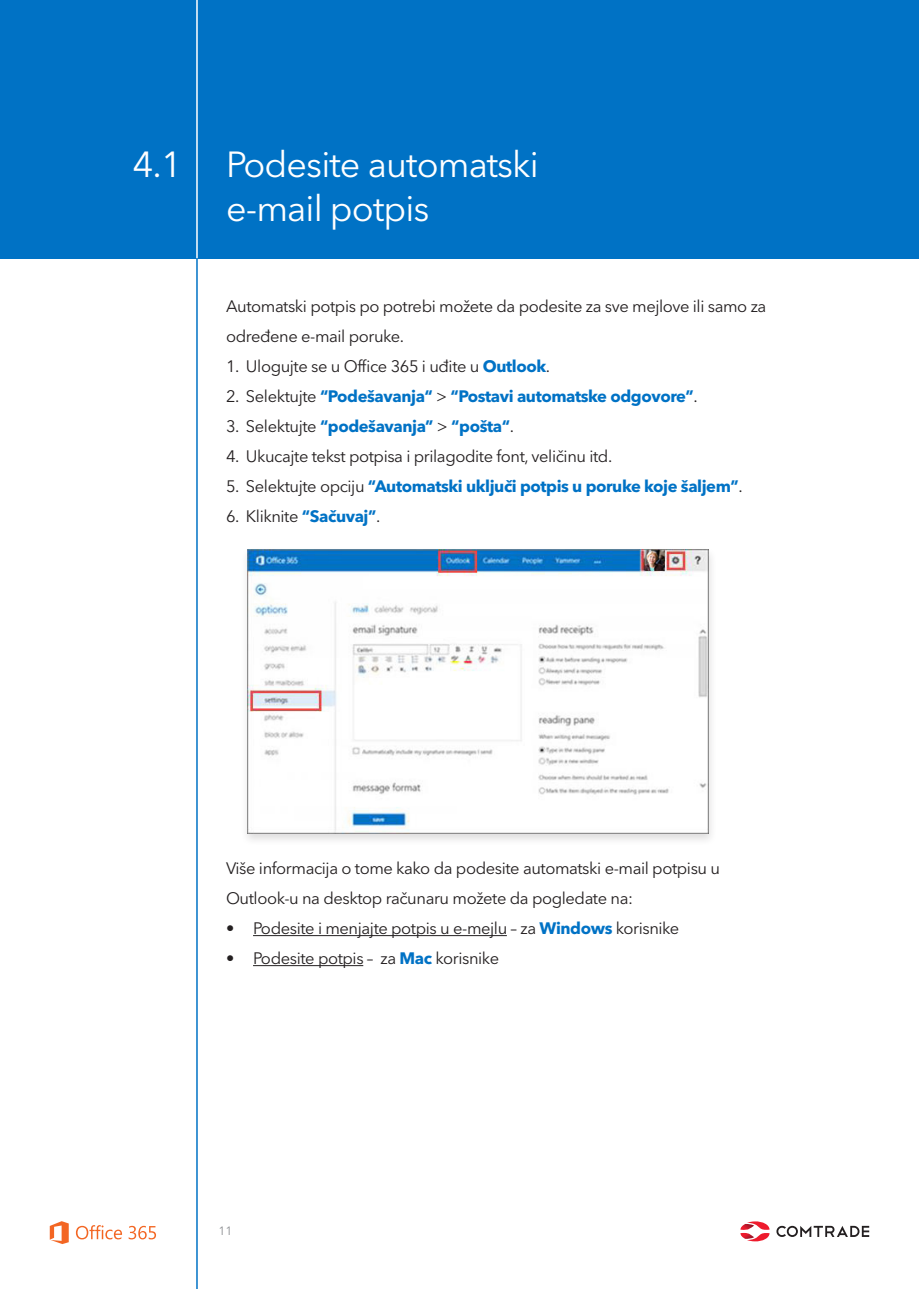
<style>
.page{position:relative;width:919px;height:1289px;background:#fff}
.page>*{position:absolute;margin:0;border:0;box-sizing:border-box;transform-origin:0 0}
.t1{font:36px/43.2px "Avenir Next LT Pro";letter-spacing:-.025em;color:#fff}
.t2{font:16.5px/30px "Avenir Next LT Pro";letter-spacing:-.025em;color:#231f20}
.t3{font:700 16.5px "Avenir Next LT Pro";letter-spacing:-.025em;color:#0072c5}
.t4{font:12px "Avenir Next LT Pro";color:#8f9194}
.s1{font-weight:700;color:#0072c5}
.s2{font-weight:400;color:#231f20}
</style>
<div class="page">
<svg style="left:50px;top:1221px;width:19px;height:22px"></svg>
<svg style="left:76px;top:1225px;width:46px;height:14px"></svg>
<svg style="left:129px;top:1225px;width:27px;height:14px"></svg>
<svg style="left:776px;top:1225px;width:93px;height:11px"></svg>
<svg style="left:740px;top:1221px;width:29px;height:20px"></svg>
<div style="left:0;top:0;width:918px;height:258px;background:#0072c5"></div>
<hr style="left:253px;top:935px;width:254px;height:1px;background:#231f20">
<hr style="left:253px;top:965px;width:110px;height:1px;background:#231f20">
<hr style="left:196px;top:0;width:2px;height:1288px;background:#0072c5">
<hr style="left:196px;top:0;width:2px;height:258px;background:#fff">
<div style="left:240px;top:546px;width:477px;height:299px;background:#231f20;opacity:.15"></div>
<img style="left:248px;top:550px;width:460px;height:283px">
<h1 class="t1" style="left:133px;top:143px;width:51px">4.1</h1>
<h1 class="t1" style="left:226px;top:143px;width:314px">Podesite automatski e-mail potpis</h1>
<p class="t2" style="left:226px;top:291px;width:542px">Automatski potpis po potrebi možete da podesite za sve mejlove ili samo za određene e-mail poruke.</p>
<p class="t2" style="left:226px;top:351px;width:325px">1. Ulogujte se u Office 365 i uđite u <span class="s1">Outlook</span>.</p>
<p class="t3" style="left:226px;top:386px;width:473px"><span class="s2">2. Selektujte</span> “Podešavanja“ <span class="s2">&gt;</span> “Postavi automatske odgovore”<span class="s2">.</span></p>
<p class="t3" style="left:226px;top:416px;width:289px"><span class="s2">3. Selektujte</span> “podešavanja” <span class="s2">&gt;</span> “pošta“<span class="s2">.</span></p>
<p class="t2" style="left:226px;top:441px;width:388px">4. Ukucajte tekst potpisa i prilagodite font, veličinu itd.</p>
<p class="t3" style="left:226px;top:476px;width:518px"><span class="s2">5. Selektujte opciju</span> “Automatski uključi potpis u poruke koje šaljem”<span class="s2">.</span></p>
<p class="t2" style="left:226px;top:501px;width:156px">6. Kliknite <span class="s1">“Sačuvaj”</span>.</p>
<p class="t2" style="left:226px;top:853px;width:495px">Više informacija o tome kako da podesite automatski e-mail potpisu u<br>Outlook-u na desktop računaru možete da pogledate na:</p>
<p class="t2" style="left:226px;top:913px;width:455px">• Podesite i menjajte potpis u e-mejlu – za <span class="s1">Windows</span> korisnike</p>
<p class="t2" style="left:226px;top:943px;width:274px">• Podesite potpis – za <span class="s1">Mac</span> korisnike</p>
<p class="t4" style="left:218px;top:1223px;width:15px">11</p>
</div>
